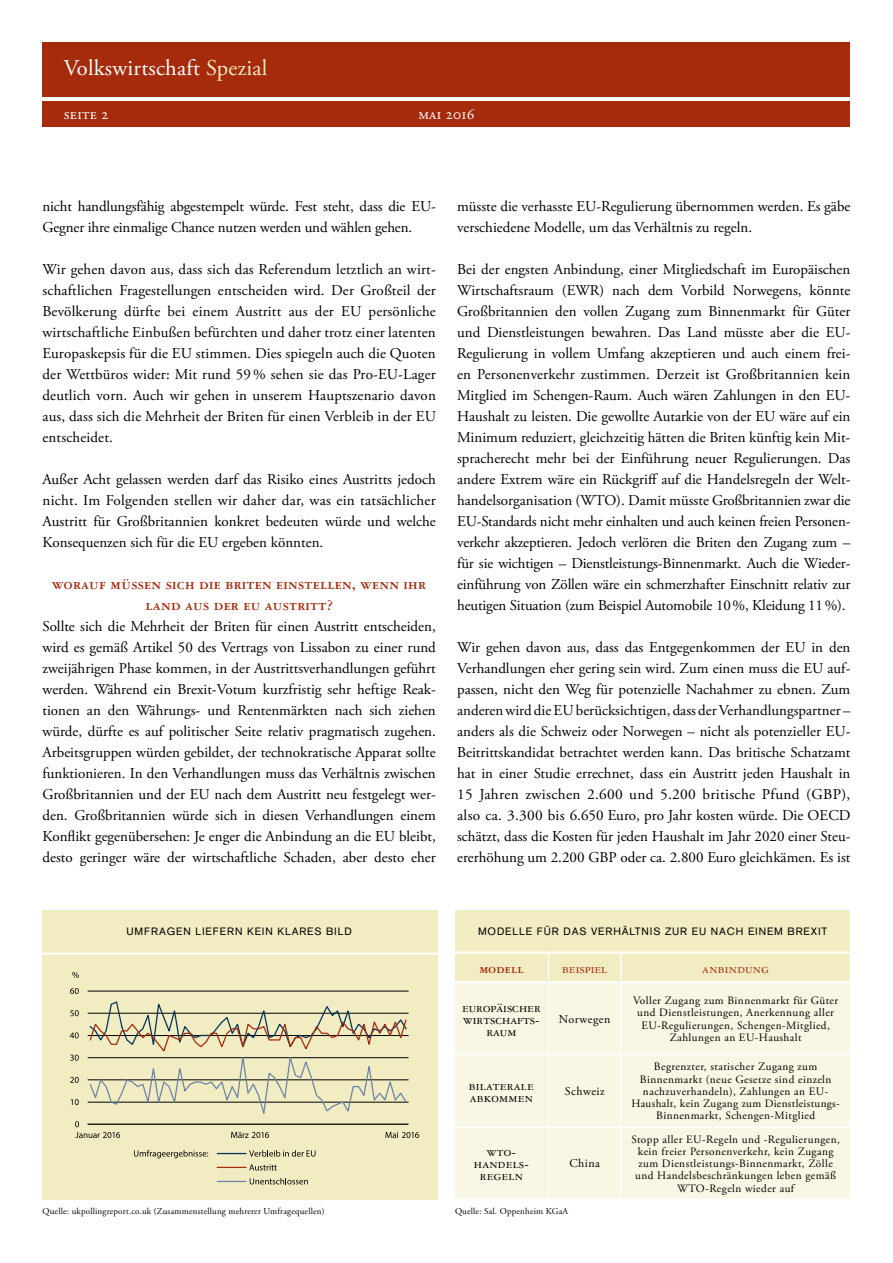
<style>
.page{position:relative;width:893px;height:1263px;background:#fff}
.page>*{position:absolute;margin:0;border:0;box-sizing:border-box;transform-origin:0 0}
.t1{font:22.5px "Adobe Garamond Pro";letter-spacing:.01em;color:#fff}
.t2{font:15.75px/21px "Garamond Three Bold SC";letter-spacing:.02em;color:#a52b0c;text-align:center}
.t3{font:15.75px "Adobe Garamond Regular SC";letter-spacing:.02em;color:#fff}
.t4{font:15px/21px "Adobe Garamond Pro";color:#000;text-align:justify}
.t5{font:13.5px/12px "Garamond Three SC";letter-spacing:.02em;color:#000}
.t6{font:13.5px/12px "Garamond Three SC";color:#000;text-align:center}
.t7{font:13.5px "Garamond Three SC";letter-spacing:.02em;color:#a52b0c}
.t8{font:13.5px "Garamond Three SC";color:#a52b0c}
.t9{font:13.5px "Garamond Three Bold SC";letter-spacing:.02em;color:#a52b0c}
.t10{font:12px "Adobe Garamond Pro";letter-spacing:.04em;color:#000}
.t11{font:11.25px/12.3px "Adobe Garamond Pro";letter-spacing:.04em;color:#000;text-align:center}
.t12{font:10.5px "Akzidenz Grotesk";letter-spacing:.08em;color:#000}
.t13{font:9px "Adobe Garamond Pro";letter-spacing:.02em;color:#000}
.s1{color:#f2ecc3}
</style>
<div class="page">
<div style="left:43px;top:910px;width:395px;height:289px;background:#f2ecc3"></div>
<hr style="left:43px;top:952px;width:395px;height:3px;background:#fff">
<div style="left:43px;top:101px;width:807px;height:26px;background:#a52b0c"></div>
<div style="left:43px;top:43px;width:807px;height:54px;background:#a52b0c"></div>
<div style="left:455px;top:983px;width:395px;height:215px;background:#f9f6e3"></div>
<div style="left:455px;top:910px;width:395px;height:72px;background:#f2ecc3"></div>
<hr style="left:620px;top:954px;width:2px;height:28px;background:#fff">
<hr style="left:548px;top:982px;width:1px;height:72px;background:#fff">
<hr style="left:620px;top:982px;width:2px;height:72px;background:#fff">
<hr style="left:455px;top:1054px;width:94px;height:1px;background:#fff">
<hr style="left:549px;top:1054px;width:72px;height:1px;background:#fff">
<hr style="left:548px;top:1055px;width:1px;height:71px;background:#fff">
<hr style="left:621px;top:1054px;width:230px;height:1px;background:#fff">
<hr style="left:620px;top:1055px;width:2px;height:71px;background:#fff">
<hr style="left:455px;top:1126px;width:94px;height:2px;background:#fff">
<hr style="left:549px;top:1126px;width:72px;height:2px;background:#fff">
<hr style="left:548px;top:1128px;width:1px;height:70px;background:#fff">
<hr style="left:621px;top:1126px;width:230px;height:2px;background:#fff">
<hr style="left:620px;top:1128px;width:2px;height:70px;background:#fff">
<svg style="left:70px;top:988px;width:349px;height:150px"></svg>
<svg style="left:72px;top:972px;width:7px;height:6px"></svg>
<svg style="left:134px;top:1150px;width:74px;height:8px"></svg>
<svg style="left:217px;top:1150px;width:98px;height:6px"></svg>
<svg style="left:217px;top:1164px;width:60px;height:6px"></svg>
<svg style="left:217px;top:1178px;width:91px;height:6px"></svg>
<h1 class="t1" style="left:64px;top:54px;width:205px">Volkswirtschaft <span class="s1">Spezial</span></h1>
<p class="t3" style="left:64px;top:106px;width:46px">seite 2</p>
<p class="t3" style="left:418px;top:106px;width:58px">mai 2016</p>
<p class="t4" style="left:43px;top:196px;width:395px">nicht handlungsfähig abgestempelt würde. Fest steht, dass die EU-<br>Gegner ihre einmalige Chance nutzen werden und wählen gehen.</p>
<p class="t4" style="left:43px;top:259px;width:395px">Wir gehen davon aus, dass sich das Referendum letztlich an wirt&shy;schaftlichen Fragestellungen entscheiden wird. Der Großteil der Bevölkerung dürfte bei einem Austritt aus der EU persönliche wirtschaftliche Einbußen befürchten und daher trotz einer latenten Europaskepsis für die EU stimmen. Dies spiegeln auch die Quoten der Wettbüros wider: Mit rund 59 % sehen sie das Pro-EU-Lager deutlich vorn. Auch wir gehen in unserem Hauptszenario davon aus, dass sich die Mehrheit der Briten für einen Verbleib in der EU entscheidet.</p>
<p class="t4" style="left:43px;top:469px;width:395px">Außer Acht gelassen werden darf das Risiko eines Austritts jedoch nicht. Im Folgenden stellen wir daher dar, was ein tatsächlicher Austritt für Großbritannien konkret bedeuten würde und welche Konsequenzen sich für die EU ergeben könnten.</p>
<p class="t2" style="left:52px;top:573px;width:375px">worauf müssen sich die briten einstellen, wenn ihr land aus der eu austritt?</p>
<p class="t4" style="left:43px;top:616px;width:395px">Sollte sich die Mehrheit der Briten für einen Austritt entscheiden, wird es gemäß Artikel 50 des Vertrags von Lissabon zu einer rund zweijährigen Phase kommen, in der Austrittsverhandlungen geführt werden. Während ein Brexit-Votum kurzfristig sehr heftige Reak&shy;tionen an den Währungs- und Rentenmärkten nach sich ziehen würde, dürfte es auf politischer Seite relativ pragmatisch zugehen.<br>Arbeitsgruppen würden gebildet, der technokratische Apparat sollte funktionieren. In den Verhandlungen muss das Verhältnis zwischen Großbritannien und der EU nach dem Austritt neu festgelegt wer&shy;den. Großbritannien würde sich in diesen Verhandlungen einem Konflikt gegenübersehen: Je enger die Anbindung an die EU bleibt, desto geringer wäre der wirtschaftliche Schaden, aber desto eher</p>
<p class="t4" style="left:457px;top:196px;width:395px">müsste die verhasste EU-Regulierung übernommen werden. Es gäbe verschiedene Modelle, um das Verhältnis zu regeln.</p>
<p class="t4" style="left:457px;top:259px;width:395px">Bei der engsten Anbindung, einer Mitgliedschaft im Europäischen Wirtschaftsraum (EWR) nach dem Vorbild Norwegens, könnte Großbritannien den vollen Zugang zum Binnenmarkt für Güter und Dienstleistungen bewahren. Das Land müsste aber die EU-Regulierung in vollem Umfang akzeptieren und auch einem frei&shy;en Personenverkehr zustimmen. Derzeit ist Großbritannien kein Mitglied im Schengen-Raum. Auch wären Zahlungen in den EU-Haushalt zu leisten. Die gewollte Autarkie von der EU wäre auf ein Minimum reduziert, gleichzeitig hätten die Briten künftig kein Mit&shy;spracherecht mehr bei der Einführung neuer Regulierungen. Das andere Extrem wäre ein Rückgriff auf die Handelsregeln der Welt&shy;handelsorganisation (WTO). Damit müsste Großbritannien zwar die EU-Standards nicht mehr einhalten und auch keinen freien Personen&shy;verkehr akzeptieren. Jedoch verlören die Briten den Zugang zum – für sie wichtigen – Dienstleistungs-Binnenmarkt. Auch die Wieder&shy;einführung von Zöllen wäre ein schmerzhafter Einschnitt relativ zur heutigen Situation (zum Beispiel Automobile 10%, Kleidung 11%).</p>
<p class="t4" style="left:457px;top:637px;width:395px">Wir gehen davon aus, dass das Entgegenkommen der EU in den Verhandlungen eher gering sein wird. Zum einen muss die EU auf&shy;passen, nicht den Weg für potenzielle Nachahmer zu ebnen. Zum anderen wird die EU berücksichtigen, dass der Verhandlungspartner – anders als die Schweiz oder Norwegen – nicht als potenzieller EU-Beitrittskandidat betrachtet werden kann. Das britische Schatzamt hat in einer Studie errechnet, dass ein Austritt jeden Haushalt in 15 Jahren zwischen 2.600 und 5.200 britische Pfund (GBP), also ca. 3.300 bis 6.650 Euro, pro Jahr kosten würde. Die OECD schätzt, dass die Kosten für jeden Haushalt im Jahr 2020 einer Steu&shy;ererhöhung um 2.200 GBP oder ca. 2.800 Euro gleichkämen. Es ist</p>
<p class="t12" style="left:127px;top:925px;width:227px">UMFRAGEN LIEFERN KEIN KLARES BILD</p>
<p class="t12" style="left:478px;top:925px;width:351px">MODELLE FÜR DAS VERHÄLTNIS ZUR EU NACH EINEM BREXIT</p>
<p class="t9" style="left:479px;top:961px;width:46px">modell</p>
<p class="t8" style="left:562px;top:961px;width:46px">beispiel</p>
<p class="t7" style="left:702px;top:961px;width:68px">anbindung</p>
<p class="t6" style="left:462px;top:1002px;width:80px">europäischer wirtschafts&shy;raum</p>
<p class="t10" style="left:559px;top:1011px;width:53px">Norwegen</p>
<p class="t11" style="left:633px;top:995px;width:207px">Voller Zugang zum Binnenmarkt für Güter und Dienstleistungen, Anerkennung aller EU-Regulierungen, Schengen-Mitglied, Zahlungen an EU-Haushalt</p>
<p class="t5" style="left:469px;top:1080px;width:66px">bilaterale abkommen</p>
<p class="t10" style="left:565px;top:1084px;width:41px">Schweiz</p>
<p class="t5" style="left:474px;top:1146px;width:57px;text-align:center">wto&shy;handels&shy;regeln</p>
<p class="t10" style="left:569px;top:1156px;width:32px">China</p>
<p class="t11" style="left:631px;top:1061px;width:210px">Begrenzter, statischer Zugang zum Binnenmarkt (neue Gesetze sind einzeln nachzuverhandeln), Zahlungen an EU-Haushalt, kein Zugang zum Dienstleistungs-Binnenmarkt, Schengen-Mitglied</p>
<p class="t11" style="left:631px;top:1133px;width:210px">Stopp aller EU-Regeln und -Regulierungen, kein freier Personenverkehr, kein Zugang zum Dienstleistungs-Binnenmarkt, Zölle und Handelsbeschränkungen leben gemäß WTO-Regeln wieder auf</p>
<p class="t13" style="left:43px;top:1206px;width:284px">Quelle: ukpollingreport.co.uk (Zusammenstellung mehrerer Umfragequellen)</p>
<p class="t13" style="left:455px;top:1206px;width:115px">Quelle: Sal. Oppenheim KGaA</p>
</div>
